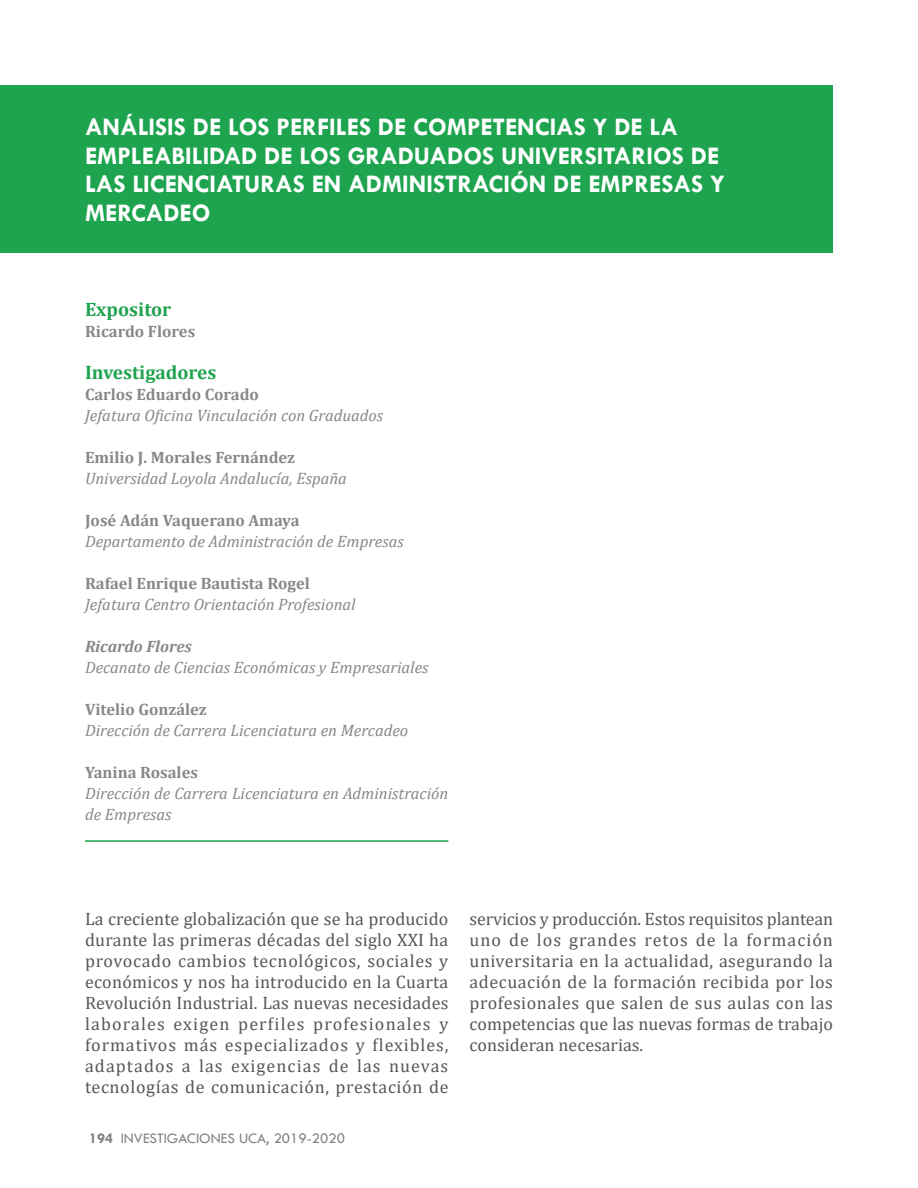
<style>
.page{position:relative;width:918px;height:1188px;background:#fff}
.page>*{position:absolute;margin:0;border:0;box-sizing:border-box;transform-origin:0 0}
.t1{font:700 25.5px/28.5px "Tw Cen";color:#fff}
.t2{font:700 19.5px "Cambria";color:#1ea34f}
.t3{font:18px/21px "Cambria";letter-spacing:.01em;color:#575756;text-align:justify}
.t4{font:italic 16.5px/21px "Cambria";color:#878787}
.t5{font:700 16.5px "Cambria";color:#878787}
.t6{font:italic 700 16.5px "Cambria";color:#878787}
.t7{font:15px "Tw Cen";color:#808080}
.s1{font-weight:700}
</style>
<div class="page">
<div style="left:0;top:85px;width:833px;height:168px;background:#1ea34f"></div>
<hr style="left:85px;top:840px;width:363px;height:2px;background:#1ea34f">
<h1 class="t1" style="left:85px;top:112px;width:641px">ANÁLISIS DE LOS PERFILES DE COMPETENCIAS Y DE LA EMPLEABILIDAD DE LOS GRADUADOS UNIVERSITARIOS DE LAS LICENCIATURAS EN ADMINISTRACIÓN DE EMPRESAS Y MERCADEO</h1>
<p class="t2" style="left:85px;top:296px;width:88px">Expositor</p>
<p class="t5" style="left:85px;top:320px;width:112px">Ricardo Flores</p>
<p class="t2" style="left:85px;top:359px;width:133px">Investigadores</p>
<p class="t5" style="left:85px;top:383px;width:175px">Carlos Eduardo Corado</p>
<p class="t4" style="left:85px;top:404px;width:300px">Jefatura Oficina Vinculación con Graduados</p>
<p class="t5" style="left:85px;top:446px;width:212px">Emilio J. Morales Fernández</p>
<p class="t4" style="left:85px;top:467px;width:263px">Universidad Loyola Andalucía, España</p>
<p class="t5" style="left:85px;top:509px;width:216px">José Adán Vaquerano Amaya</p>
<p class="t4" style="left:85px;top:530px;width:320px">Departamento de Administración de Empresas</p>
<p class="t5" style="left:85px;top:572px;width:226px">Rafael Enrique Bautista Rogel</p>
<p class="t4" style="left:85px;top:593px;width:272px">Jefatura Centro Orientación Profesional</p>
<p class="t6" style="left:85px;top:635px;width:108px">Ricardo Flores</p>
<p class="t4" style="left:85px;top:656px;width:345px">Decanato de Ciencias Económicas y Empresariales</p>
<p class="t5" style="left:85px;top:698px;width:123px">Vitelio González</p>
<p class="t4" style="left:85px;top:719px;width:325px">Dirección de Carrera Licenciatura en Mercadeo</p>
<p class="t5" style="left:85px;top:761px;width:114px">Yanina Rosales</p>
<p class="t4" style="left:85px;top:782px;width:365px">Dirección de Carrera Licenciatura en Administración de Empresas</p>
<p class="t3" style="left:85px;top:908px;width:365px">La creciente globalización que se ha producido durante las primeras décadas del siglo XXI ha provocado cambios tecnológicos, sociales y económicos y nos ha introducido en la Cuarta Revolución Industrial. Las nuevas necesidades laborales exigen perfiles profesionales y formativos más especializados y flexibles, adaptados a las exigencias de las nuevas tecnologías de comunicación, prestación de</p>
<p class="t3" style="left:470px;top:908px;width:365px">servicios y producción. Estos requisitos plantean uno de los grandes retos de la formación universitaria en la actualidad, asegurando la adecuación de la formación recibida por los profesionales que salen de sus aulas con las competencias que las nuevas formas de trabajo consideran necesarias.</p>
<p class="t7" style="left:89px;top:1129px;width:257px"><span class="s1">194</span> INVESTIGACIONES UCA, 2019-2020</p>
</div>
